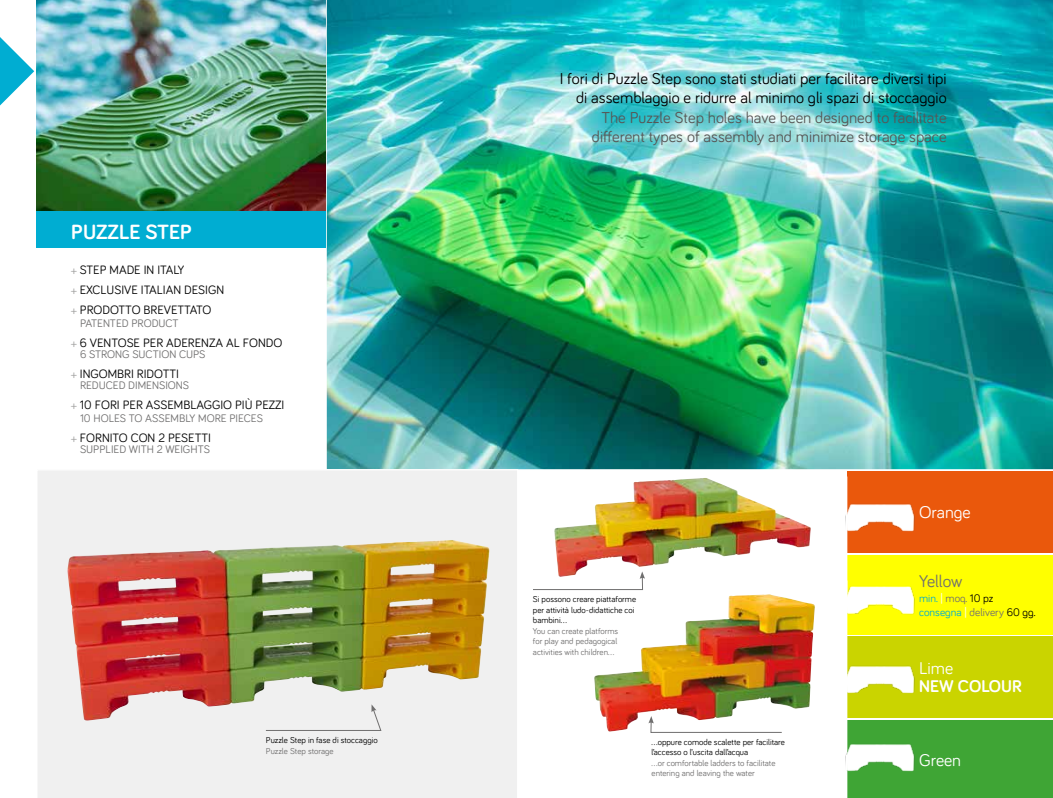
<style>
.page{position:relative;width:1053px;height:798px;background:#fff}
.page>*{position:absolute;margin:0;border:0;box-sizing:border-box;transform-origin:0 0}
.t1{font:700 21.25px "Bariol";color:#fff}
.t2{font:17.5px "Bariol";color:#fff}
.t3{font:700 17.5px "Bariol";color:#fff}
.t4{font:17.5px "Bariol";color:#706f6f}
.t5{font:16.25px/19.5px "Bariol";color:#000;text-align:right}
.t6{font:16.25px/19.5px "Bariol";color:#575756;text-align:center}
.t7{font:12.5px/20px "Bariol";color:#000}
.t8{font:11.25px "Bariol";color:#706f6f}
.t9{font:11.25px/13.8px "Bariol";color:#00add2}
.t10{font:8.75px/10.5px "Bariol";color:#000}
.t11{font:8.75px/10.5px "Bariol";color:#706f6f;text-align:justify}
.s1{color:#9d9d9c}
.s2{color:#fff}
.s3{color:#706f6f}
.s4{color:#000}
</style>
<div class="page">
<svg style="left:0;top:37px;width:34px;height:68px"></svg>
<div style="left:847px;top:555px;width:205px;height:79px;background:#ff0"></div>
<div style="left:847px;top:720px;width:205px;height:77px;background:#3fa535"></div>
<div style="left:847px;top:471px;width:205px;height:81px;background:#ea580c"></div>
<div style="left:847px;top:636px;width:205px;height:81px;background:#cad400"></div>
<img style="left:325px;top:0;width:727px;height:470px">
<img style="left:847px;top:492px;width:68px;height:45px">
<img style="left:847px;top:574px;width:68px;height:45px">
<img style="left:847px;top:654px;width:68px;height:45px">
<img style="left:38px;top:469px;width:480px;height:328px">
<img style="left:554px;top:478px;width:216px;height:93px">
<img style="left:533px;top:589px;width:282px;height:144px">
<img style="left:36px;top:0;width:289px;height:211px">
<img style="left:845px;top:732px;width:70px;height:45px">
<div style="left:36px;top:211px;width:290px;height:37px;background:#00add2"></div>
<div style="left:265px;top:704px;width:116px;height:26px;background:#f0f0f0"></div>
<svg style="left:558px;top:571px;width:87px;height:18px"></svg>
<svg style="left:648px;top:715px;width:134px;height:17px"></svg>
<h1 class="t1" style="left:71px;top:217px;width:122px">PUZZLE STEP</h1>
<h3 class="t7" style="left:71px;top:259px;width:154px"><span class="s1">+</span> STEP MADE IN ITALY<br><span class="s1">+</span> EXCLUSIVE ITALIAN DESIGN <span class="s1">+</span> PRODOTTO BREVETTATO</h3>
<p class="t8" style="left:80px;top:315px;width:100px">PATENTED PRODUCT</p>
<h3 class="t7" style="left:71px;top:332px;width:212px"><span class="s1">+</span> 6 VENTOSE PER ADERENZA AL FONDO</h3>
<p class="t8" style="left:80px;top:346px;width:127px">6 STRONG SUCTION CUPS</p>
<h3 class="t7" style="left:71px;top:363px;width:109px"><span class="s1">+</span> INGOMBRI RIDOTTI</h3>
<p class="t8" style="left:80px;top:378px;width:111px">REDUCED DIMENSIONS</p>
<h3 class="t7" style="left:71px;top:394px;width:215px"><span class="s1">+</span> 10 FORI PER ASSEMBLAGGIO PIÙ PEZZI</h3>
<p class="t8" style="left:80px;top:410px;width:184px">10 HOLES TO ASSEMBLY MORE PIECES</p>
<h3 class="t7" style="left:71px;top:427px;width:141px"><span class="s1">+</span> FORNITO CON 2 PESETTI</h3>
<p class="t8" style="left:80px;top:441px;width:131px">SUPPLIED WITH 2 WEIGHTS</p>
<p class="t10" style="left:266px;top:734px;width:113px">Puzzle Step in fase di stoccaggio</p>
<p class="t11" style="left:266px;top:744px;width:69px">Puzzle Step storage</p>
<h3 class="t5" style="left:559px;top:68px;width:388px">I fori di Puzzle Step sono stati studiati per facilitare diversi tipi di assemblaggio e ridurre al minimo gli spazi di stoccaggio</h3>
<h3 class="t6" style="left:592px;top:107px;width:356px">The Puzzle Step holes have been designed to facilitate different types of assembly and minimize storage space</h3>
<p class="t10" style="left:533px;top:593px;width:105px">Si possono creare piattaforme per attività ludo-didattiche coi bambini...</p>
<p class="t11" style="left:533px;top:625px;width:87px">You can create platforms for play and pedagogical activities with children...</p>
<p class="t10" style="left:651px;top:735px;width:135px">...oppure comode scalette per facilitare l’accesso o l’uscita dall’acqua</p>
<p class="t11" style="left:651px;top:756px;width:125px">...or comfortable ladders to facilitate entering and leaving the water</p>
<h2 class="t2" style="left:919px;top:499px;width:53px">Orange</h2>
<h2 class="t4" style="left:919px;top:569px;width:45px">Yellow</h2>
<p class="t9" style="left:919px;top:590px;width:118px">min. <span class="s2">|</span> <span class="s3">moq.</span> <span class="s4">10 pz </span>consegna <span class="s2">|</span> <span class="s3">delivery</span> <span class="s4">60 gg.</span></p>
<h2 class="t2" style="left:919px;top:656px;width:36px">Lime</h2>
<h2 class="t3" style="left:919px;top:673px;width:104px">NEW COLOUR</h2>
<h2 class="t2" style="left:919px;top:748px;width:43px">Green</h2>
</div>
